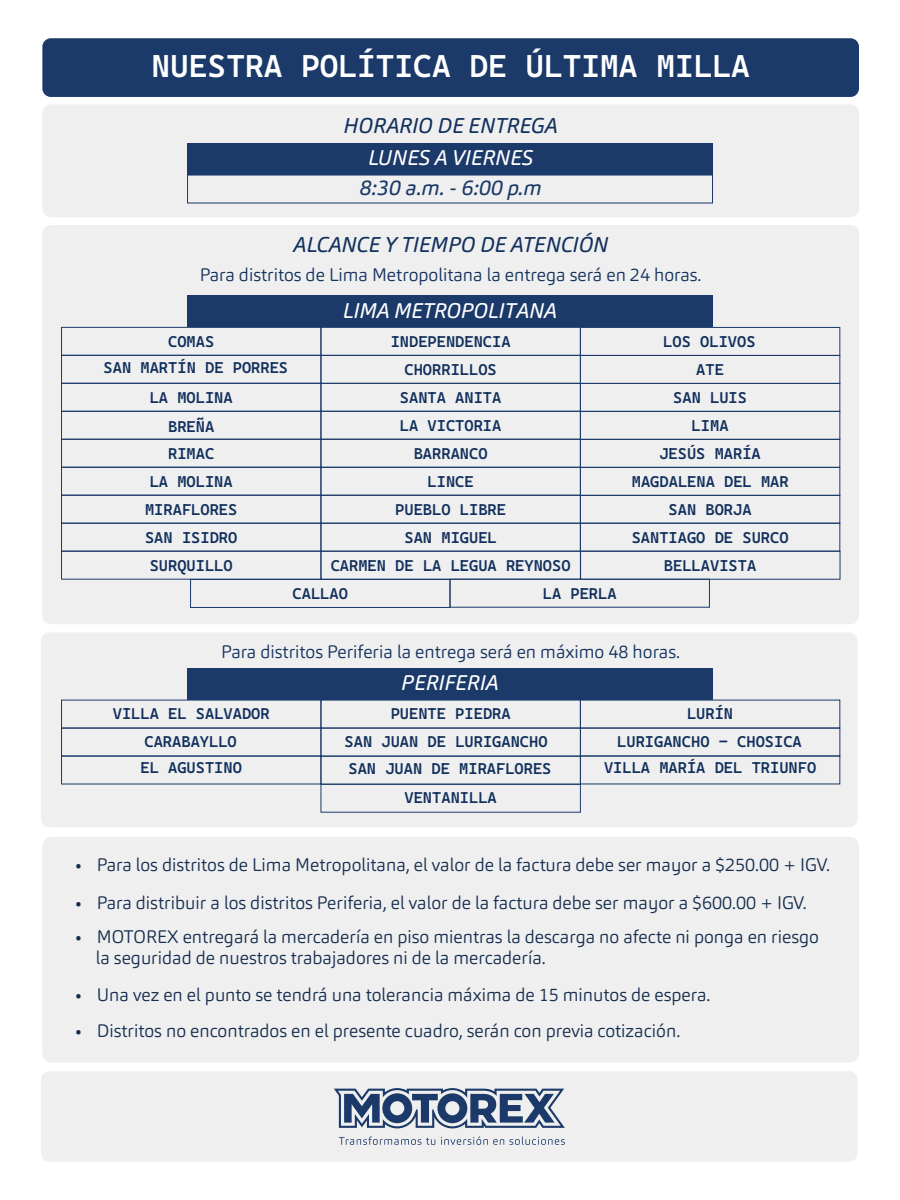
<style>
.page{position:relative;width:900px;height:1200px;background:#fff}
.page>*{position:absolute;margin:0;border:0;box-sizing:border-box;transform-origin:0 0}
.t1{font:31.88px "Cascadia Code";color:#fff}
.t2{font:italic 21.15px "Carnas";color:#13315e}
.t3{font:italic 21.15px "Carnas";color:#1b3a69}
.t4{font:italic 21px "Carnas";color:#fff}
.t5{font:300 18px/21.6px "Carnas";color:#152d4f}
.t6{font:300 18px "Carnas";color:#13315e}
.t7{font:15.75px/26.1px "Cascadia Code";color:#13315e;text-align:center}
</style>
<div class="page">
<div style="left:42px;top:104px;width:817px;height:113px;background:#efefef;border-radius:8px"></div>
<div style="left:42px;top:225px;width:817px;height:399px;background:#efefef;border-radius:8px"></div>
<div style="left:580px;top:327px;width:260px;height:29px;border:1px solid #1b3a69"></div>
<div style="left:321px;top:327px;width:260px;height:29px;border:1px solid #1b3a69"></div>
<div style="left:61px;top:327px;width:260px;height:29px;border:1px solid #1b3a69"></div>
<div style="left:580px;top:355px;width:260px;height:29px;border:1px solid #1b3a69"></div>
<div style="left:321px;top:355px;width:260px;height:29px;border:1px solid #1b3a69"></div>
<div style="left:61px;top:355px;width:260px;height:29px;border:1px solid #1b3a69"></div>
<div style="left:580px;top:383px;width:260px;height:29px;border:1px solid #1b3a69"></div>
<div style="left:321px;top:383px;width:260px;height:29px;border:1px solid #1b3a69"></div>
<div style="left:61px;top:383px;width:260px;height:29px;border:1px solid #1b3a69"></div>
<div style="left:580px;top:411px;width:260px;height:29px;border:1px solid #1b3a69"></div>
<div style="left:321px;top:411px;width:260px;height:29px;border:1px solid #1b3a69"></div>
<div style="left:61px;top:411px;width:260px;height:29px;border:1px solid #1b3a69"></div>
<div style="left:580px;top:439px;width:260px;height:29px;border:1px solid #1b3a69"></div>
<div style="left:580px;top:467px;width:260px;height:29px;border:1px solid #1b3a69"></div>
<div style="left:580px;top:495px;width:260px;height:29px;border:1px solid #1b3a69"></div>
<div style="left:580px;top:523px;width:260px;height:29px;border:1px solid #1b3a69"></div>
<div style="left:580px;top:551px;width:260px;height:29px;border:1px solid #1b3a69"></div>
<div style="left:321px;top:439px;width:260px;height:29px;border:1px solid #1b3a69"></div>
<div style="left:61px;top:439px;width:260px;height:29px;border:1px solid #1b3a69"></div>
<div style="left:321px;top:467px;width:260px;height:29px;border:1px solid #1b3a69"></div>
<div style="left:61px;top:467px;width:260px;height:29px;border:1px solid #1b3a69"></div>
<div style="left:321px;top:495px;width:260px;height:29px;border:1px solid #1b3a69"></div>
<div style="left:61px;top:495px;width:260px;height:29px;border:1px solid #1b3a69"></div>
<div style="left:321px;top:523px;width:260px;height:29px;border:1px solid #1b3a69"></div>
<div style="left:61px;top:523px;width:260px;height:29px;border:1px solid #1b3a69"></div>
<div style="left:321px;top:551px;width:260px;height:29px;border:1px solid #1b3a69"></div>
<div style="left:61px;top:551px;width:260px;height:29px;border:1px solid #1b3a69"></div>
<div style="left:42px;top:38px;width:817px;height:59px;background:#1b3a69;border-radius:8px"></div>
<div style="left:42px;top:837px;width:817px;height:226px;background:#efefef;border-radius:9px"></div>
<div style="left:187px;top:143px;width:526px;height:32px;background:#1b3a69"></div>
<div style="left:187px;top:295px;width:526px;height:32px;background:#1b3a69"></div>
<div style="left:190px;top:579px;width:260px;height:29px;border:1px solid #1b3a69"></div>
<div style="left:450px;top:579px;width:260px;height:29px;border:1px solid #1b3a69"></div>
<div style="left:41px;top:632px;width:817px;height:195px;background:#efefef;border-radius:8px"></div>
<div style="left:580px;top:756px;width:260px;height:28px;border:1px solid #1b3a69"></div>
<div style="left:580px;top:728px;width:260px;height:28px;border:1px solid #1b3a69"></div>
<div style="left:321px;top:756px;width:260px;height:29px;border:1px solid #1b3a69"></div>
<div style="left:61px;top:756px;width:260px;height:28px;border:1px solid #1b3a69"></div>
<div style="left:321px;top:784px;width:260px;height:29px;border:1px solid #1b3a69"></div>
<div style="left:321px;top:728px;width:260px;height:28px;border:1px solid #1b3a69"></div>
<div style="left:61px;top:728px;width:260px;height:28px;border:1px solid #1b3a69"></div>
<div style="left:187px;top:668px;width:526px;height:32px;background:#1b3a69"></div>
<div style="left:41px;top:1071px;width:817px;height:91px;background:#efefef;border-radius:8px"></div>
<svg style="left:339px;top:1136px;width:96px;height:9px"></svg>
<svg style="left:441px;top:1136px;width:124px;height:9px"></svg>
<svg style="left:334px;top:1088px;width:231px;height:40px"></svg>
<h1 class="t1" style="left:152px;top:41px;width:600px">NUESTRA POLÍTICA DE ÚLTIMA MILLA</h1>
<p class="t2" style="left:344px;top:112px;width:216px">HORARIO DE ENTREGA</p>
<p class="t4" style="left:368px;top:144px;width:167px">LUNES A VIERNES</p>
<p class="t3" style="left:359px;top:174px;width:184px">8:30 a.m. - 6:00 p.m</p>
<p class="t2" style="left:294px;top:231px;width:316px">ALCANCE Y TIEMPO DE ATENCIÓN</p>
<p class="t6" style="left:200px;top:264px;width:503px">Para distritos de Lima Metropolitana la entrega será en 24 horas.</p>
<p class="t4" style="left:343px;top:297px;width:216px">LIMA METROPOLITANA</p>
<p class="t7" style="left:168px;top:329px;width:48px">COMAS</p>
<p class="t7" style="left:391px;top:329px;width:121px">INDEPENDENCIA</p>
<p class="t7" style="left:663px;top:329px;width:94px">LOS OLIVOS</p>
<p class="t7" style="left:104px;top:355px;width:186px">SAN MARTÍN DE PORRES</p>
<p class="t7" style="left:405px;top:357px;width:94px">CHORRILLOS</p>
<p class="t7" style="left:696px;top:357px;width:29px">ATE</p>
<p class="t7" style="left:150px;top:385px;width:85px">LA MOLINA</p>
<p class="t7" style="left:400px;top:385px;width:103px">SANTA ANITA</p>
<p class="t7" style="left:673px;top:385px;width:75px">SAN LUIS</p>
<p class="t7" style="left:168px;top:413px;width:48px">BREÑA</p>
<p class="t7" style="left:400px;top:413px;width:103px">LA VICTORIA</p>
<p class="t7" style="left:692px;top:413px;width:38px">LIMA</p>
<p class="t7" style="left:168px;top:441px;width:48px">RIMAC</p>
<p class="t7" style="left:414px;top:441px;width:75px">BARRANCO</p>
<p class="t7" style="left:659px;top:441px;width:103px">JESÚS MARÍA</p>
<p class="t7" style="left:150px;top:469px;width:85px">LA MOLINA</p>
<p class="t7" style="left:428px;top:469px;width:48px">LINCE</p>
<p class="t7" style="left:632px;top:469px;width:158px">MAGDALENA DEL MAR</p>
<p class="t7" style="left:145px;top:497px;width:94px">MIRAFLORES</p>
<p class="t7" style="left:395px;top:497px;width:112px">PUEBLO LIBRE</p>
<p class="t7" style="left:669px;top:497px;width:85px">SAN BORJA</p>
<p class="t7" style="left:145px;top:525px;width:94px">SAN ISIDRO</p>
<p class="t7" style="left:405px;top:525px;width:94px">SAN MIGUEL</p>
<p class="t7" style="left:632px;top:525px;width:158px">SANTIAGO DE SURCO</p>
<p class="t7" style="left:150px;top:553px;width:85px">SURQUILLO</p>
<p class="t7" style="left:331px;top:553px;width:241px">CARMEN DE LA LEGUA REYNOSO</p>
<p class="t7" style="left:664px;top:553px;width:94px">BELLAVISTA</p>
<p class="t7" style="left:293px;top:581px;width:57px">CALLAO</p>
<p class="t7" style="left:543px;top:581px;width:75px">LA PERLA</p>
<p class="t6" style="left:221px;top:641px;width:460px">Para distritos Periferia la entrega será en máximo 48 horas.</p>
<p class="t7" style="left:154px;top:698px;width:75px">HUACHIPA</p>
<p class="t7" style="left:113px;top:701px;width:158px">VILLA EL SALVADOR</p>
<p class="t7" style="left:145px;top:729px;width:94px">CARABAYLLO</p>
<p class="t7" style="left:140px;top:755px;width:103px">EL AGUSTINO</p>
<p class="t4" style="left:401px;top:670px;width:99px">PERIFERIA</p>
<p class="t7" style="left:391px;top:701px;width:121px">PUENTE PIEDRA</p>
<p class="t7" style="left:687px;top:701px;width:48px">LURÍN</p>
<p class="t7" style="left:345px;top:729px;width:208px;line-height:26.8px;text-align:left">SAN JUAN DE LURIGANCHO<br>SAN JUAN DE MIRAFLORES</p>
<p class="t7" style="left:405px;top:785px;width:94px">VENTANILLA</p>
<p class="t7" style="left:604px;top:729px;width:214px">LURIGANCHO - CHOSICA<br>VILLA MARÍA DEL TRIUNFO</p>
<p class="t5" style="left:75px;top:854px;width:756px">• Para los distritos de Lima Metropolitana, el valor de la factura debe ser mayor a $250.00 + IGV.</p>
<p class="t5" style="left:75px;top:891px;width:733px">• Para distribuir a los distritos Periferia, el valor de la factura debe ser mayor a $600.00 + IGV.</p>
<p class="t5" style="left:96px;top:925px;width:725px;text-indent:-20px">• MOTOREX entregará la mercadería en piso mientras la descarga no afecte ni ponga en riesgo la seguridad de nuestros trabajadores ni de la mercadería.</p>
<p class="t5" style="left:76px;top:984px;width:636px">• Una vez en el punto se tendrá una tolerancia máxima de 15 minutos de espera.</p>
<p class="t5" style="left:76px;top:1020px;width:606px">• Distritos no encontrados en el presente cuadro, serán con previa cotización.</p>
</div>
